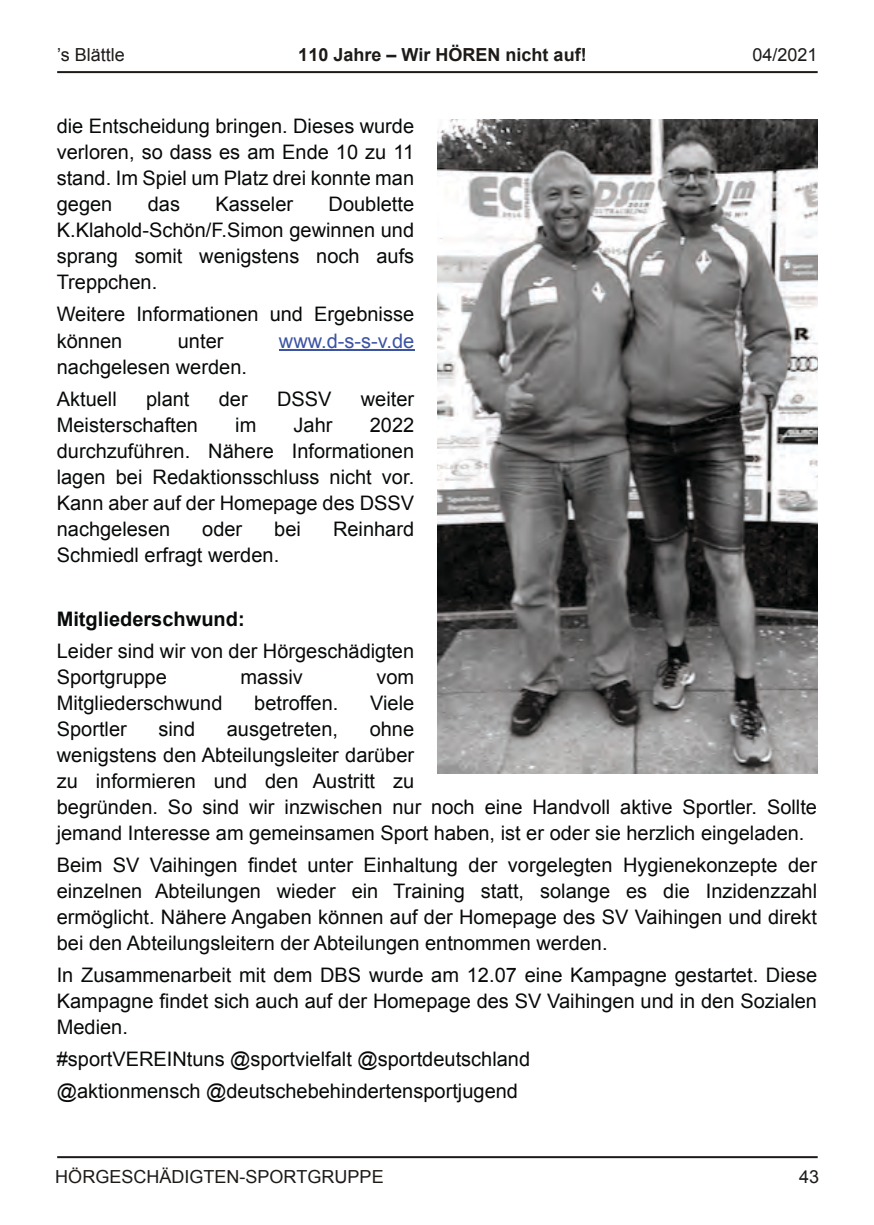
<style>
.page{position:relative;width:874px;height:1225px;background:#fff}
.page>*{position:absolute;margin:0;border:0;box-sizing:border-box;transform-origin:0 0}
.t1{font:20px/26px "Arial";color:#080a0a;text-align:justify}
.t2{font:700 20px "Arial";color:#080a0a}
.t3{font:20px "Arial";color:#3c53a4}
.t4{font:18px "Arial";color:#1d1a18}
.t5{font:700 18px "Arial";color:#1d1a18}
</style>
<div class="page">
<hr style="left:57px;top:1156px;width:760px;height:2px;background:#1d1a18">
<hr style="left:57px;top:71px;width:760px;height:2px;background:#1d1a18">
<img style="left:437px;top:119px;width:379px;height:654px">
<hr style="left:279px;top:350px;width:135px;height:1px;background:#3c53a4">
<p class="t4" style="left:57px;top:48px;width:69px">’s Blättle</p>
<p class="t5" style="left:298px;top:48px;width:290px">110 Jahre – Wir HÖREN nicht auf!</p>
<p class="t4" style="left:752px;top:48px;width:67px">04/2021</p>
<p class="t1" style="left:57px;top:115px;width:359px">die Entscheidung bringen. Dieses wurde verloren, so dass es am Ende 10 zu 11 stand. Im Spiel um Platz drei konnte man gegen</p>
<p class="t1" style="left:57px;top:193px;width:359px;text-indent:272px">Doublette K.Klahold-Schön/F.Simon gewinnen und sprang somit wenigstens noch aufs Treppchen.</p>
<p class="t1" style="left:57px;top:303px;width:359px">Weitere Informationen und Ergebnisse können</p>
<p class="t1" style="left:148px;top:193px;width:34px">das</p>
<p class="t1" style="left:215px;top:193px;width:79px">Kasseler</p>
<p class="t1" style="left:178px;top:329px;width:47px">unter</p>
<p class="t3" style="left:279px;top:333px;width:137px">www.d-s-s-v.de</p>
<p class="t1" style="left:57px;top:352px;width:192px;line-height:32px">nachgelesen werden.<br>Aktuell</p>
<p class="t1" style="left:146px;top:387px;width:45px">plant</p>
<p class="t1" style="left:219px;top:387px;width:30px">der</p>
<p class="t1" style="left:277px;top:387px;width:56px">DSSV</p>
<p class="t1" style="left:360px;top:387px;width:55px">weiter</p>
<p class="t1" style="left:57px;top:413px;width:143px">Meisterschaften</p>
<p class="t1" style="left:235px;top:413px;width:23px">im</p>
<p class="t1" style="left:293px;top:413px;width:40px">Jahr</p>
<p class="t1" style="left:57px;top:413px;width:359px;text-indent:313px">2022 durchzuführen. Nähere Informationen lagen bei Redaktionsschluss nicht vor.<br>Kann aber auf der Homepage des DSSV nachgelesen</p>
<p class="t1" style="left:202px;top:517px;width:42px">oder</p>
<p class="t1" style="left:274px;top:517px;width:28px">bei</p>
<p class="t1" style="left:333px;top:517px;width:83px">Reinhard</p>
<p class="t1" style="left:57px;top:543px;width:224px">Schmiedl erfragt werden.</p>
<p class="t2" style="left:57px;top:611px;width:189px">Mitgliederschwund:</p>
<p class="t1" style="left:57px;top:639px;width:359px">Leider sind wir von der Hörgeschädigten<br>Sportgruppe</p>
<p class="t1" style="left:240px;top:665px;width:64px">massiv</p>
<p class="t1" style="left:376px;top:665px;width:39px">vom</p>
<p class="t1" style="left:57px;top:691px;width:167px">Mitgliederschwund</p>
<p class="t1" style="left:254px;top:691px;width:86px">betroffen.</p>
<p class="t1" style="left:370px;top:691px;width:46px">Viele</p>
<p class="t1" style="left:57px;top:717px;width:72px">Sportler</p>
<p class="t1" style="left:158px;top:717px;width:38px">sind</p>
<p class="t1" style="left:227px;top:717px;width:113px">ausgetreten,</p>
<p class="t1" style="left:57px;top:717px;width:761px;text-align:left;text-indent:313px">ohne<br>wenigstens den Abteilungsleiter darüber<br>zu informieren und den Austritt zu<br>begründen. So sind wir inzwischen nur noch eine Handvoll aktive Sportler. Sollte jemand Interesse am gemeinsamen Sport haben, ist er oder sie herzlich eingeladen.</p>
<p class="t1" style="left:57px;top:853px;width:761px">Beim SV Vaihingen findet unter Einhaltung der vorgelegten Hygienekonzepte der einzelnen Abteilungen wieder ein Training statt, solange es die Inzidenzzahl ermöglicht. Nähere Angaben können auf der Homepage des SV Vaihingen und direkt bei den Abteilungsleitern der Abteilungen entnommen werden.</p>
<p class="t1" style="left:57px;top:963px;width:761px">In Zusammenarbeit mit dem DBS wurde am 12.07 eine Kampagne gestartet. Diese Kampagne findet sich auch auf der Homepage des SV Vaihingen und in den Sozialen Medien.</p>
<p class="t1" style="left:57px;top:1044px;width:474px;line-height:32px">#sportVEREINtuns @sportvielfalt @sportdeutschland @aktionmensch @deutschebehindertensportjugend</p>
<p class="t4" style="left:55px;top:1169px;width:330px">HÖRGESCHÄDIGTEN-SPORTGRUPPE</p>
<p class="t4" style="left:798px;top:1169px;width:22px">43</p>
</div>
